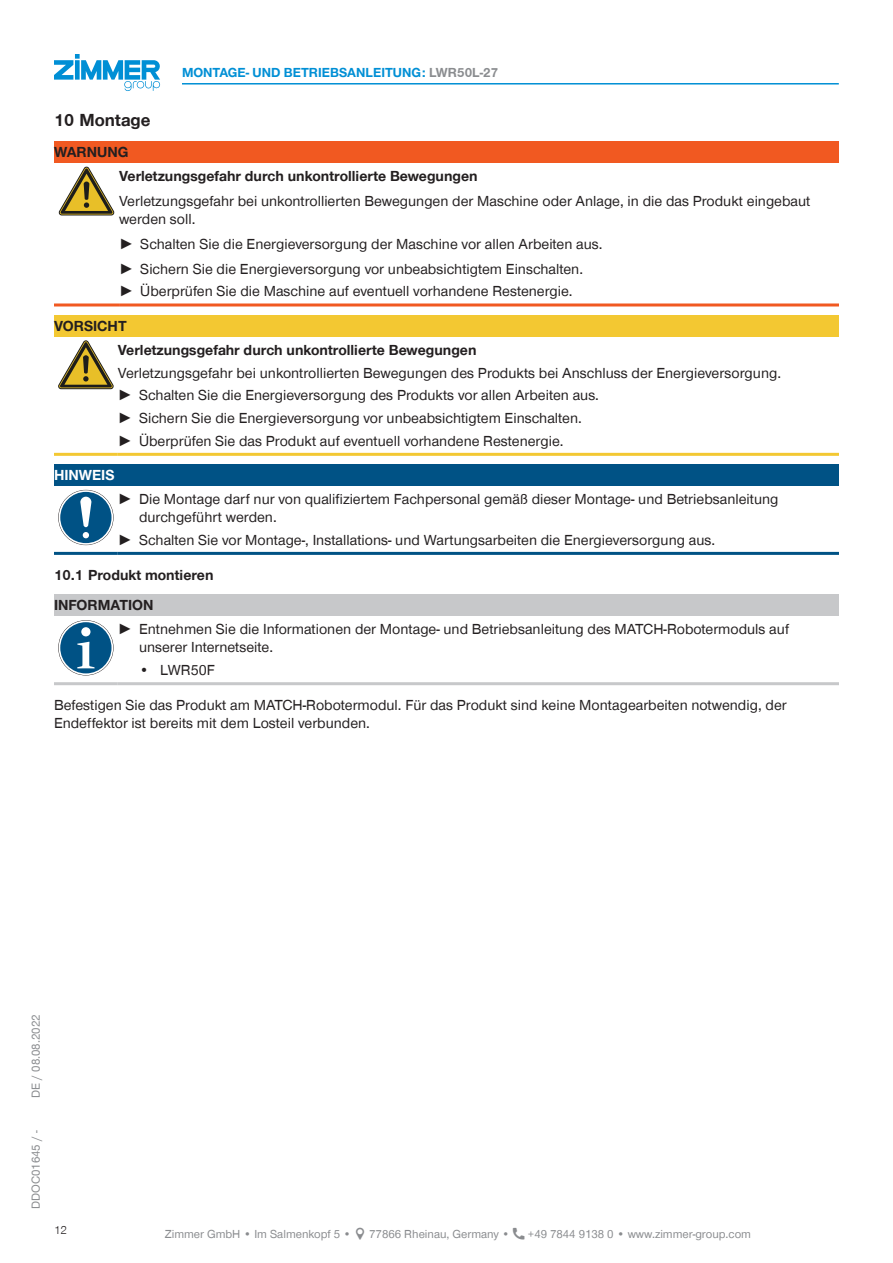
<style>
.page{position:relative;width:893px;height:1263px;background:#fff}
.page>*{position:absolute;margin:0;border:0;box-sizing:border-box;transform-origin:0 0}
.t1{font:700 18px "Zimmer Group Sans Global";color:#231f20}
.CB_AF_TD-Text{font:15px/18px "Zimmer Group Sans Global";color:#231f20}
.CB_AF_TD-Text-2{font:700 15px "Zimmer Group Sans Global";color:#231f20}
.CB_AF_TD-Signalwort{font:700 15px "Zimmer Group Sans Global";color:#231f20}
.CB_AF_TD-Signalwort-2{font:700 15px "Zimmer Group Sans Global";color:#fff}
.CB_AF_TD-Kopfzeile{font:700 13.5px "Zimmer Group Sans Global";color:#008fd5}
.CB_AF_TD-Fusszeile{font:12px "Zimmer Group Sans Global";color:#8a8c8f}
.CB_AF_TD-Seitenrand{font:12px "Zimmer Group Sans";color:#8a8c8f}
.CB_AF_Seitenzahl_lin{font:300 12px "Zimmer Group Sans";color:#231f20}
.s1{color:#8a8c8f}
.s2{font-family:"Zimmer Group Sans"}
</style>
<div class="page">
<svg style="left:54px;top:54px;width:106px;height:37px"></svg>
<div style="left:54px;top:141px;width:785px;height:22px;background:#f15921"></div>
<hr style="left:54px;top:303px;width:65px;height:3px;background:#f15921">
<hr style="left:119px;top:303px;width:720px;height:3px;background:#f15921">
<svg style="left:59px;top:167px;width:55px;height:48px"></svg>
<div style="left:54px;top:315px;width:785px;height:21px;background:#f3c832"></div>
<hr style="left:54px;top:453px;width:64px;height:3px;background:#f3c832">
<hr style="left:118px;top:453px;width:721px;height:3px;background:#f3c832">
<svg style="left:58px;top:340px;width:56px;height:49px"></svg>
<div style="left:54px;top:464px;width:785px;height:22px;background:#005285"></div>
<hr style="left:54px;top:552px;width:64px;height:3px;background:#005285">
<hr style="left:118px;top:552px;width:721px;height:3px;background:#005285">
<svg style="left:58px;top:490px;width:56px;height:55px"></svg>
<svg style="left:59px;top:490px;width:54px;height:55px"></svg>
<div style="left:60px;top:492px;width:52px;height:51px;background:#005285;border-radius:50%"></div>
<svg style="left:80px;top:497px;width:11px;height:41px"></svg>
<div style="left:54px;top:595px;width:785px;height:21px;background:#c7c8ca"></div>
<hr style="left:54px;top:682px;width:64px;height:3px;background:#c7c8ca">
<hr style="left:118px;top:682px;width:721px;height:3px;background:#c7c8ca">
<svg style="left:58px;top:620px;width:56px;height:55px"></svg>
<svg style="left:59px;top:620px;width:54px;height:55px"></svg>
<div style="left:60px;top:622px;width:52px;height:51px;background:#005285;border-radius:50%"></div>
<svg style="left:77px;top:642px;width:18px;height:26px"></svg>
<div style="left:81px;top:627px;width:9px;height:9px;background:#fff;border-radius:50%"></div>
<hr style="left:182px;top:83px;width:657px;height:2px;background:#008fd5">
<p class="CB_AF_TD-Kopfzeile" style="left:182px;top:65px;width:318px">MONTAGE- UND BETRIEBSANLEITUNG: <span class="s1">LWR50L-27</span></p>
<p class="t1" style="left:54px;top:110px;width:98px">10 Montage</p>
<p class="CB_AF_TD-Signalwort" style="left:54px;top:143px;width:76px">WARNUNG</p>
<p class="CB_AF_TD-Text-2" style="left:119px;top:167px;width:360px">Verletzungsgefahr durch unkontrollierte Bewegungen</p>
<p class="CB_AF_TD-Text" style="left:119px;top:192px;width:693px">Verletzungsgefahr bei unkontrollierten Bewegungen der Maschine oder Anlage, in die das Produkt eingebaut werden soll.</p>
<p class="CB_AF_TD-Text" style="left:119px;top:235px;width:485px"><span class="s2">►</span> Schalten Sie die Energieversorgung der Maschine vor allen Arbeiten aus.</p>
<p class="CB_AF_TD-Text" style="left:119px;top:260px;width:465px"><span class="s2">►</span> Sichern Sie die Energieversorgung vor unbeabsichtigtem Einschalten.</p>
<p class="CB_AF_TD-Text" style="left:119px;top:282px;width:455px"><span class="s2">►</span> Überprüfen Sie die Maschine auf eventuell vorhandene Restenergie.</p>
<p class="CB_AF_TD-Signalwort" style="left:54px;top:317px;width:74px">VORSICHT</p>
<p class="CB_AF_TD-Text-2" style="left:118px;top:341px;width:360px">Verletzungsgefahr durch unkontrollierte Bewegungen</p>
<p class="CB_AF_TD-Text" style="left:118px;top:363px;width:665px">Verletzungsgefahr bei unkontrollierten Bewegungen des Produkts bei Anschluss der Energieversorgung.</p>
<p class="CB_AF_TD-Text" style="left:118px;top:386px;width:483px"><span class="s2">►</span> Schalten Sie die Energieversorgung des Produkts vor allen Arbeiten aus.</p>
<p class="CB_AF_TD-Text" style="left:118px;top:409px;width:465px"><span class="s2">►</span> Sichern Sie die Energieversorgung vor unbeabsichtigtem Einschalten.</p>
<p class="CB_AF_TD-Text" style="left:118px;top:432px;width:447px"><span class="s2">►</span> Überprüfen Sie das Produkt auf eventuell vorhandene Restenergie.</p>
<p class="CB_AF_TD-Signalwort-2" style="left:54px;top:466px;width:62px">HINWEIS</p>
<p class="CB_AF_TD-Text" style="left:139px;top:490px;width:641px;text-indent:-21px"><span class="s2">►</span> Die Montage darf nur von qualifiziertem Fachpersonal gemäß dieser Montage- und Betriebsanleitung durchgeführt werden.</p>
<p class="CB_AF_TD-Text" style="left:118px;top:531px;width:599px"><span class="s2">►</span> Schalten Sie vor Montage-, Installations- und Wartungsarbeiten die Energieversorgung aus.</p>
<p class="CB_AF_TD-Text-2" style="left:54px;top:566px;width:161px">10.1 Produkt montieren</p>
<p class="CB_AF_TD-Signalwort" style="left:54px;top:596px;width:101px">INFORMATION</p>
<p class="CB_AF_TD-Text" style="left:139px;top:620px;width:652px;text-indent:-21px"><span class="s2">►</span> Entnehmen Sie die Informationen der Montage- und Betriebsanleitung des MATCH-Robotermoduls auf unserer Internetseite.</p>
<p class="CB_AF_TD-Text" style="left:139px;top:661px;width:77px">• LWR50F</p>
<p class="CB_AF_TD-Text" style="left:54px;top:696px;width:734px">Befestigen Sie das Produkt am MATCH-Robotermodul. Für das Produkt sind keine Montagearbeiten notwendig, der<br>Endeffektor ist bereits mit dem Losteil verbunden.</p>
<p class="CB_AF_TD-Seitenrand" style="left:28px;top:1097px;width:85px;rotate:-90deg">DE / 08.08.2022</p>
<p class="CB_AF_TD-Seitenrand" style="left:28px;top:1209px;width:80px;rotate:-90deg">DDOC01645 / -</p>
<p class="CB_AF_Seitenzahl_lin" style="left:54px;top:1222px;width:15px">12</p>
<p class="CB_AF_TD-Fusszeile" style="left:165px;top:1227px;width:188px">Zimmer GmbH • Im Salmenkopf 5 •</p>
<p class="CB_AF_TD-Fusszeile" style="left:369px;top:1227px;width:142px">77866 Rheinau, Germany •</p>
<p class="CB_AF_TD-Fusszeile" style="left:528px;top:1227px;width:225px">+49 7844 9138 0 • www.zimmer-group.com</p>
</div>
